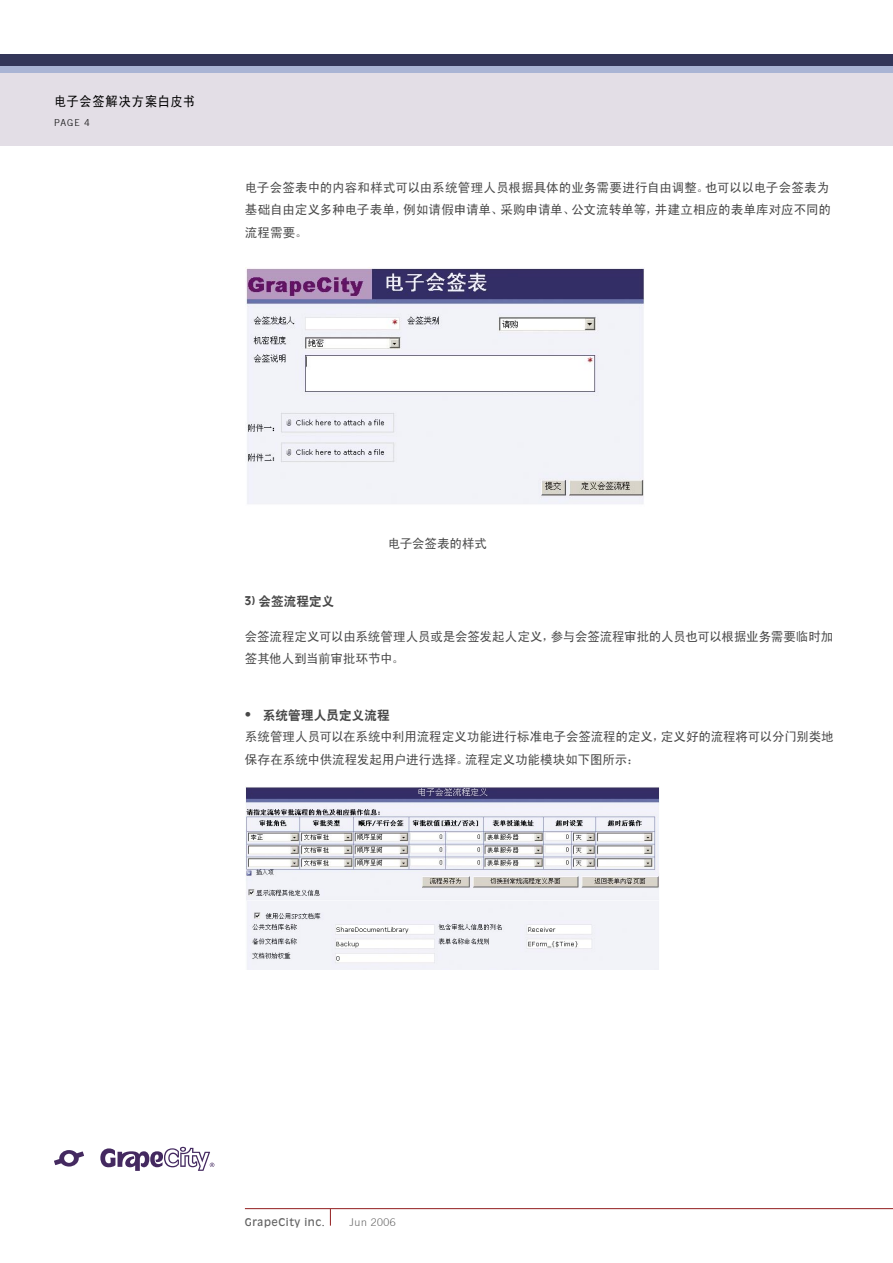
<style>
.page{position:relative;width:893px;height:1263px;background:#fff}
.page>*{position:absolute;margin:0;border:0;box-sizing:border-box;transform-origin:0 0}
.t1{font:13.5px "Sim Hei";letter-spacing:.065em;color:#000;scale:.9 1}
.t2{font:12.75px/22.5px "Sim Hei";letter-spacing:-.005em;color:#484848}
.t3{font:12.75px "Heiti CSEG";letter-spacing:.01em;color:#484848}
.t4{font:10.5px "Antique Olive";letter-spacing:.05em;color:#636363}
.t5{font:300 10.5px "Trade Gothic";letter-spacing:.05em;color:#636363}
.t6{font:300 9.3px "Trade Gothic";color:#000}
.s1{font-family:"Antique Olive";font-weight:700;font-size:12px}
.s2{font-family:"Antique Olive";font-weight:300}
.s3{font-family:"Heiti CSEG"}
</style>
<div class="page">
<div style="left:0;top:70px;width:893px;height:76px;background:#e3dee6"></div>
<div style="left:0;top:54px;width:893px;height:12px;background:#333659"></div>
<div style="left:0;top:66px;width:893px;height:7px;background:#a9b4d4"></div>
<hr style="left:245px;top:1208px;width:648px;height:1px;background:#921c1d">
<svg style="left:330px;top:1209px;width:1px;height:16px"></svg>
<svg style="left:54px;top:1150px;width:30px;height:16px"></svg>
<svg style="left:100px;top:1147px;width:114px;height:24px"></svg>
<img style="left:246px;top:787px;width:414px;height:182px">
<img style="left:246px;top:267px;width:398px;height:237px">
<p class="t1" style="left:54px;top:94px;width:158px">电子会签解决方案白皮书</p>
<p class="t6" style="left:54px;top:117px;width:37px">PAGE 4</p>
<p class="t2" style="left:245px;top:176px;width:588px">电子会签表中的内容和样式可以由系统管理人员根据具体的业务需要进行自由调整。也可以以电子会签表为基础自由定义多种电子表单，例如请假申请单、采购申请单、公文流转单等，并建立相应的表单库对应不同的流程需要。</p>
<p class="t2" style="left:388px;top:532px;width:101px">电子会签表的样式</p>
<p class="t3" style="left:245px;top:594px;width:91px"><span class="s1">3)</span> 会签流程定义</p>
<p class="t2" style="left:245px;top:625px;width:590px">会签流程定义可以由系统管理人员或是会签发起人定义，参与会签流程审批的人员也可以根据业务需要临时加签其他人到当前审批环节中。</p>
<p class="t2" style="left:245px;top:703px;width:590px"><span class="s2">•</span> <span class="s3">系统管理人员定义流程<br></span>系统管理人员可以在系统中利用流程定义功能进行标准电子会签流程的定义，定义好的流程将可以分门别类地保存在系统中供流程发起用户进行选择。流程定义功能模块如下图所示：</p>
<p class="t4" style="left:245px;top:1215px;width:81px">GRAPECITY INC.</p>
<p class="t5" style="left:349px;top:1216px;width:48px">Jun 2006</p>
</div>
